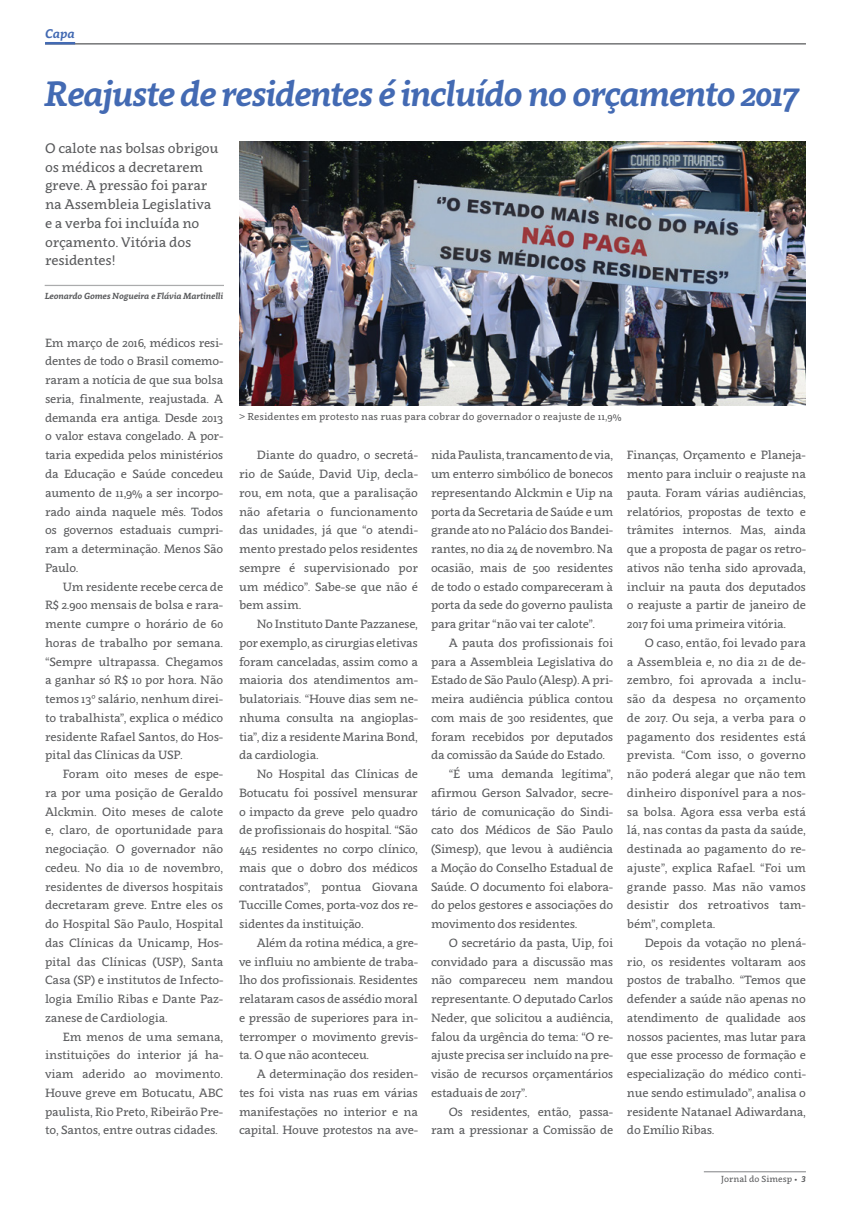
<style>
.page{position:relative;width:851px;height:1205px;background:#fff}
.page>*{position:absolute;margin:0;border:0;box-sizing:border-box;transform-origin:0 0}
.t1{font:italic 700 35px "Clavo";letter-spacing:-.04em;color:#436ab3}
.t2{font:13.75px/18.8px "Clavo";letter-spacing:-.015em;color:#58595b}
.t3{font:italic 700 12.5px "Clavo";color:#436ab3}
.t4{font:11.88px/18.8px "Clavo";letter-spacing:-.025em;color:#58595b;text-align:justify}
.t5{font:10px "Clavo";color:#58595b}
.t6{font:italic 700 8.75px "Clavo";letter-spacing:-.015em;color:#58595b}
.t7{font:8.75px "Clavo";color:#58595b}
.s1{font-weight:700;font-style:italic}
</style>
<div class="page">
<img style="left:239px;top:141px;width:566px;height:264px">
<hr style="left:703px;top:1171px;width:102px;height:1px;background:#808285">
<hr style="left:45px;top:285px;width:179px;height:1px;background:#58595b">
<hr style="left:45px;top:43px;width:760px;height:1px;background:#58595b">
<hr style="left:45px;top:42px;width:30px;height:2px;background:#436ab3">
<p class="t3" style="left:45px;top:24px;width:31px">Capa</p>
<h1 class="t1" style="left:44px;top:68px;width:756px">Reajuste de residentes é incluído no orçamento 2017</h1>
<p class="t2" style="left:45px;top:138px;width:175px">O calote nas bolsas obrigou os médicos a decretarem greve. A pressão foi parar na Assembleia Legislativa e a verba foi incluída no orçamento. Vitória dos residentes!</p>
<p class="t6" style="left:45px;top:289px;width:180px">Leonardo Gomes Nogueira e Flávia Martinelli</p>
<p class="t4" style="left:45px;top:333px;width:180px">Em março de 2016, médicos resi&shy;dentes de todo o Brasil comemo&shy;raram a notícia de que sua bolsa seria, finalmente, reajustada. A demanda era antiga. Desde 2013 o valor estava congelado. A por&shy;taria expedida pelos ministérios da Educação e Saúde concedeu aumento de 11,9% a ser incorpo&shy;rado ainda naquele mês. Todos os governos estaduais cumpri&shy;ram a determinação. Menos São Paulo.</p>
<p class="t4" style="left:45px;top:576px;width:180px;text-indent:18px">Um residente recebe cerca de R$ 2.900 mensais de bolsa e rara&shy;mente cumpre o horário de 60 horas de trabalho por semana. “Sempre ultrapassa. Chegamos a ganhar só R$ 10 por hora. Não temos 13º salário, nenhum direi&shy;to trabalhista”, explica o médico residente Rafael Santos, do Hos&shy;pital das Clínicas da USP.</p>
<p class="t4" style="left:45px;top:764px;width:180px;text-indent:18px">Foram oito meses de espe&shy;ra por uma posição de Geraldo Alckmin. Oito meses de calote e, claro, de oportunidade para negociação. O governador não cedeu. No dia 10 de novembro, residentes de diversos hospitais decretaram greve. Entre eles os do Hospital São Paulo, Hospital das Clínicas da Unicamp, Hos&shy;pital das Clínicas (USP), Santa Casa (SP) e institutos de Infecto&shy;logia Emílio Ribas e Dante Paz&shy;zanese de Cardiologia.</p>
<p class="t4" style="left:45px;top:1026px;width:180px;text-indent:18px">Em menos de uma semana, instituições do interior já ha&shy;viam aderido ao movimento.<br>Houve greve em Botucatu, ABC paulista, Rio Preto, Ribeirão Pre&shy;to, Santos, entre outras cidades.</p>
<p class="t5" style="left:239px;top:410px;width:384px">&gt; Residentes em protesto nas ruas para cobrar do governador o reajuste de 11,9%</p>
<p class="t4" style="left:239px;top:445px;width:180px;text-indent:18px">Diante do quadro, o secretá&shy;rio de Saúde, David Uip, decla&shy;rou, em nota, que a paralisação não afetaria o funcionamento das unidades, já que “o atendi&shy;mento prestado pelos residentes sempre é supervisionado por um médico”. Sabe-se que não é bem assim.</p>
<p class="t4" style="left:239px;top:614px;width:180px;text-indent:18px">No Instituto Dante Pazzanese, por exemplo, as cirurgias eletivas foram canceladas, assim como a maioria dos atendimentos am&shy;bulatoriais. “Houve dias sem ne&shy;nhuma consulta na angioplas&shy;tia”, diz a residente Marina Bond, da cardiologia.</p>
<p class="t4" style="left:239px;top:764px;width:180px;text-indent:18px">No Hospital das Clínicas de Botucatu foi possível mensurar o impacto da greve pelo quadro de profissionais do hospital. “São 445 residentes no corpo clínico, mais que o dobro dos médicos contratados”, pontua Giovana Tuccille Comes, porta-voz dos re&shy;sidentes da instituição.</p>
<p class="t4" style="left:239px;top:933px;width:180px;text-indent:18px">Além da rotina médica, a gre&shy;ve influiu no ambiente de traba&shy;lho dos profissionais. Residentes relataram casos de assédio moral e pressão de superiores para in&shy;terromper o movimento grevis&shy;ta. O que não aconteceu.</p>
<p class="t4" style="left:239px;top:1064px;width:180px;text-indent:18px">A determinação dos residen&shy;tes foi vista nas ruas em várias manifestações no interior e na capital. Houve protestos na ave-</p>
<p class="t4" style="left:431px;top:445px;width:184px">nida Paulista, trancamento de via, um enterro simbólico de bonecos representando Alckmin e Uip na porta da Secretaria de Saúde e um grande ato no Palácio dos Bandei&shy;rantes, no dia 24 de novembro. Na ocasião, mais de 500 residentes de todo o estado compareceram à porta da sede do governo paulista para gritar “não vai ter calote”.</p>
<p class="t4" style="left:448px;top:633px;width:166px">A pauta dos profissionais foi</p>
<p class="t4" style="left:431px;top:651px;width:184px">para a Assembleia Legislativa do</p>
<p class="t4" style="left:431px;top:670px;width:184px">Estado de São Paulo (Alesp). A pri-</p>
<p class="t4" style="left:431px;top:689px;width:184px">meira audiência pública contou</p>
<p class="t4" style="left:431px;top:708px;width:184px">com mais de 300 residentes, que</p>
<p class="t4" style="left:431px;top:726px;width:184px">foram recebidos por deputados</p>
<p class="t4" style="left:431px;top:745px;width:176px">da comissão da Saúde do Estado.</p>
<p class="t4" style="left:448px;top:764px;width:166px">“É uma demanda legítima”,</p>
<p class="t4" style="left:431px;top:783px;width:184px">afirmou Gerson Salvador, secre-</p>
<p class="t4" style="left:431px;top:801px;width:184px">tário de comunicação do Sindi-</p>
<p class="t4" style="left:431px;top:820px;width:184px">cato dos Médicos de São Paulo</p>
<p class="t4" style="left:431px;top:839px;width:184px">(Simesp), que levou à audiência</p>
<p class="t4" style="left:431px;top:858px;width:184px">a Moção do Conselho Estadual de</p>
<p class="t4" style="left:431px;top:876px;width:184px">Saúde. O documento foi elabora-</p>
<p class="t4" style="left:431px;top:895px;width:184px">do pelos gestores e associações do</p>
<p class="t4" style="left:431px;top:914px;width:148px">movimento dos residentes.</p>
<p class="t4" style="left:448px;top:933px;width:166px">O secretário da pasta, Uip, foi</p>
<p class="t4" style="left:431px;top:951px;width:184px">convidado para a discussão mas</p>
<p class="t4" style="left:431px;top:970px;width:184px">não compareceu nem mandou</p>
<p class="t4" style="left:431px;top:989px;width:184px">representante. O deputado Carlos</p>
<p class="t4" style="left:431px;top:1008px;width:184px">Neder, que solicitou a audiência,</p>
<p class="t4" style="left:431px;top:1026px;width:184px">falou da urgência do tema: “O re-</p>
<p class="t4" style="left:431px;top:1045px;width:184px">ajuste precisa ser incluído na pre-</p>
<p class="t4" style="left:431px;top:1064px;width:184px">visão de recursos orçamentários</p>
<p class="t4" style="left:431px;top:1083px;width:98px">estaduais de 2017”.</p>
<p class="t4" style="left:448px;top:1101px;width:166px">Os residentes, então, passa-</p>
<p class="t4" style="left:431px;top:1120px;width:184px">ram a pressionar a Comissão de</p>
<p class="t4" style="left:627px;top:445px;width:180px">Finanças, Orçamento e Planeja&shy;mento para incluir o reajuste na pauta. Foram várias audiências, relatórios, propostas de texto e trâmites internos. Mas, ainda que a proposta de pagar os retro&shy;ativos não tenha sido aprovada, incluir na pauta dos deputados o reajuste a partir de janeiro de 2017 foi uma primeira vitória.</p>
<p class="t4" style="left:627px;top:633px;width:180px;text-indent:18px">O caso, então, foi levado para a Assembleia e, no dia 21 de de&shy;zembro, foi aprovada a inclu&shy;são da despesa no orçamento de 2017. Ou seja, a verba para o pagamento dos residentes está prevista. “Com isso, o governo não poderá alegar que não tem dinheiro disponível para a nos&shy;sa bolsa. Agora essa verba está lá, nas contas da pasta da saúde, destinada ao pagamento do re&shy;ajuste”, explica Rafael. “Foi um grande passo. Mas não vamos desistir dos retroativos tam&shy;bém”, completa.</p>
<p class="t4" style="left:627px;top:933px;width:180px;text-indent:18px">Depois da votação no plená&shy;rio, os residentes voltaram aos postos de trabalho. “Temos que defender a saúde não apenas no atendimento de qualidade aos nossos pacientes, mas lutar para que esse processo de formação e especialização do médico conti&shy;nue sendo estimulado”, analisa o residente Natanael Adiwardana, do Emílio Ribas.</p>
<p class="t7" style="left:721px;top:1172px;width:86px">Jornal do Simesp • <span class="s1">3</span></p>
</div>
